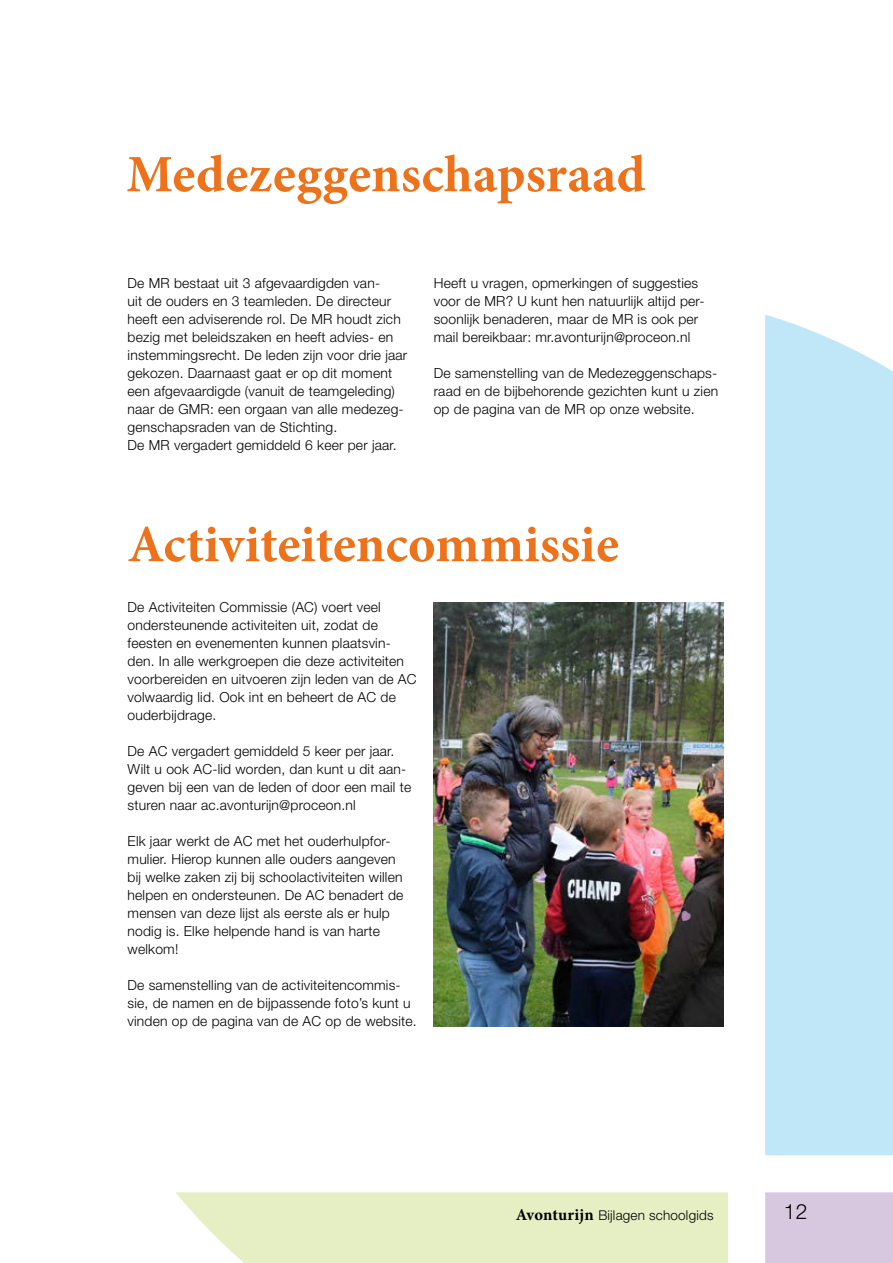
<style>
.page{position:relative;width:893px;height:1263px;background:#fff}
.page>*{position:absolute;margin:0;border:0;box-sizing:border-box;transform-origin:0 0}
.t1{font:700 52.5px "Minion Pro";letter-spacing:.005em;color:#ec721b}
.t2{font:300 21px "Helvetica Neue LT Std";color:#000}
.t3{font:300 13.8px/18px "Helvetica Neue LT Std";letter-spacing:.015em;color:#000}
.t4{font:300 13.5px "Helvetica Neue LT Std";letter-spacing:.015em;color:#000}
.s1{font-family:"Minion Pro";font-weight:700;font-size:16.5px}
</style>
<div class="page">
<svg style="left:176px;top:1192px;width:552px;height:71px;background:#e6f0c6"></svg>
<div style="left:765px;top:314px;width:128px;height:841px;background:#c0e7f7"></div>
<div style="left:765px;top:1192px;width:128px;height:71px;background:#d8c8df"></div>
<img style="left:434px;top:603px;width:289px;height:424px">
<h1 class="t1" style="left:126px;top:137px;width:520px">Medezeggenschapsraad</h1>
<p class="t3" style="left:128px;top:274px;width:281px">De MR bestaat uit 3 afgevaardigden van-<br>uit de ouders en 3 teamleden. De directeur heeft een adviserende rol. De MR houdt zich bezig met beleidszaken en heeft advies- en instemmingsrecht. De leden zijn voor drie jaar gekozen. Daarnaast gaat er op dit moment een afgevaardigde (vanuit de teamgeleding) naar de GMR: een orgaan van alle medezeg&shy;genschapsraden van de Stichting.<br>De MR vergadert gemiddeld 6 keer per jaar.</p>
<p class="t3" style="left:434px;top:274px;width:272px">Heeft u vragen, opmerkingen of suggesties voor de MR? U kunt hen natuurlijk altijd per&shy;soonlijk benaderen, maar de MR is ook per mail bereikbaar: mr.avonturijn@proceon.nl</p>
<p class="t3" style="left:434px;top:364px;width:286px;text-align:justify">De samenstelling van de Medezeggenschaps&shy;raad en de bijbehorende gezichten kunt u zien op de pagina van de MR op onze website.</p>
<h1 class="t1" style="left:128px;top:507px;width:493px">Activiteitencommissie</h1>
<p class="t3" style="left:128px;top:598px;width:291px">De Activiteiten Commissie (AC) voert veel ondersteunende activiteiten uit, zodat de feesten en evenementen kunnen plaatsvin&shy;den. In alle werkgroepen die deze activiteiten voorbereiden en uitvoeren zijn leden van de AC volwaardig lid. Ook int en beheert de AC de ouderbijdrage.</p>
<p class="t3" style="left:128px;top:742px;width:285px">De AC vergadert gemiddeld 5 keer per jaar.<br>Wilt u ook AC-lid worden, dan kunt u dit aan&shy;geven bij een van de leden of door een mail te sturen naar ac.avonturijn@proceon.nl</p>
<p class="t3" style="left:128px;top:832px;width:277px">Elk jaar werkt de AC met het ouderhulpfor&shy;mulier. Hierop kunnen alle ouders aangeven bij welke zaken zij bij schoolactiviteiten willen helpen en ondersteunen. De AC benadert de mensen van deze lijst als eerste als er hulp nodig is. Elke helpende hand is van harte welkom!</p>
<p class="t3" style="left:128px;top:976px;width:291px">De samenstelling van de activiteitencommis&shy;sie, de namen en de bijpassende foto’s kunt u vinden op de pagina van de AC op de website.</p>
<p class="t4" style="left:516px;top:1207px;width:199px"><span class="s1">Avonturijn</span> Bijlagen schoolgids</p>
<h2 class="t2" style="left:784px;top:1199px;width:25px">12</h2>
</div>
